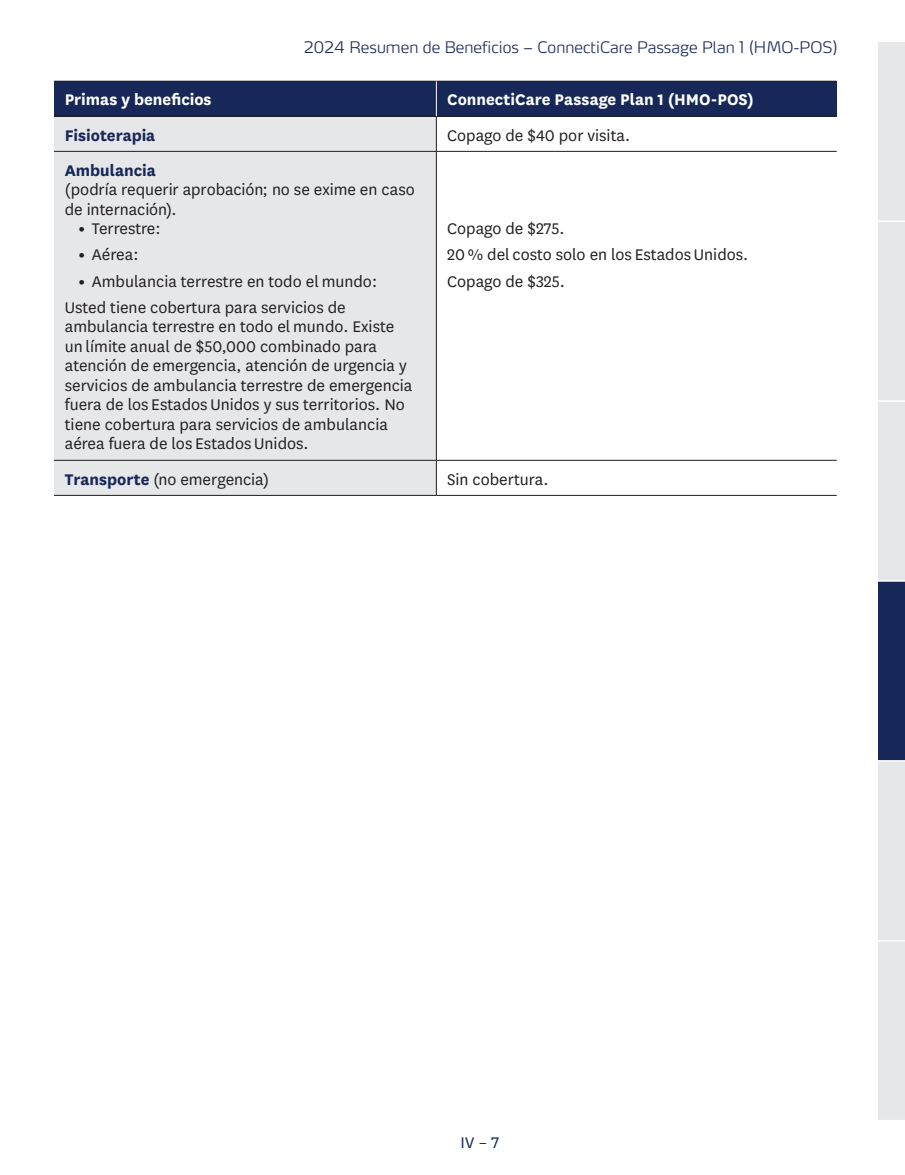
<style>
.page{position:relative;width:905px;height:1175px;background:#fff}
.page>*{position:absolute;margin:0;border:0;box-sizing:border-box;transform-origin:0 0}
.t1{font:18px/19.5px "National";color:#231f20}
.t2{font:700 18px "National";color:#fff}
.t3{font:700 18px "National";letter-spacing:-.005em;color:#172757}
.t4{font:18px "National";color:#172757}
.t5{font:300 expanded 15.75px "Max Pro";color:#172757}
.s1{font-weight:800}
.s2{font-weight:700;color:#172757}
</style>
<div class="page">
<svg style="left:878px;top:42px;width:26px;height:1077px;background:#c3c7d0"></svg>
<div style="left:54px;top:116px;width:382px;height:35px;background:#e6e7e9"></div>
<div style="left:54px;top:151px;width:382px;height:309px;background:#e6e7e9"></div>
<div style="left:54px;top:460px;width:382px;height:35px;background:#e6e7e9"></div>
<hr style="left:436px;top:116px;width:1px;height:35px;background:#231f20">
<div style="left:436px;top:81px;width:400px;height:35px;background:#172757"></div>
<div style="left:54px;top:81px;width:382px;height:35px;background:#172757"></div>
<hr style="left:54px;top:116px;width:382px;height:1px;background:#231f20">
<hr style="left:436px;top:116px;width:400px;height:1px;background:#231f20">
<hr style="left:436px;top:81px;width:400px;height:1px;background:#231f20">
<hr style="left:54px;top:81px;width:382px;height:1px;background:#231f20">
<hr style="left:436px;top:81px;width:1px;height:35px;background:#fff">
<hr style="left:54px;top:151px;width:382px;height:1px;background:#231f20">
<hr style="left:436px;top:151px;width:400px;height:1px;background:#231f20">
<hr style="left:436px;top:152px;width:1px;height:308px;background:#231f20">
<hr style="left:54px;top:460px;width:382px;height:1px;background:#231f20">
<hr style="left:436px;top:460px;width:400px;height:1px;background:#231f20">
<hr style="left:436px;top:460px;width:1px;height:35px;background:#231f20">
<hr style="left:54px;top:495px;width:382px;height:1px;background:#231f20">
<hr style="left:436px;top:495px;width:400px;height:1px;background:#231f20">
<p class="t5" style="left:304px;top:34px;width:535px">2024 Resumen de Beneficios – ConnectiCare Passage Plan 1 (HMO-POS)</p>
<p class="t2" style="left:65px;top:87px;width:148px">Primas y beneficios</p>
<p class="t2" style="left:447px;top:87px;width:308px">ConnectiCare Passage Plan 1 (HMO-POS)</p>
<p class="t3" style="left:65px;top:122px;width:92px">Fisioterapia</p>
<p class="t1" style="left:447px;top:124px;width:185px">Copago de $40 por visita.</p>
<p class="t3" style="left:65px;top:157px;width:92px">Ambulancia</p>
<p class="t1" style="left:65px;top:179px;width:351px">(podría requerir aprobación; no se exime en caso de internación).</p>
<p class="t1" style="left:78px;top:218px;width:84px"><span class="s1">•</span> Terrestre:</p>
<p class="t1" style="left:78px;top:244px;width:62px"><span class="s1">•</span> Aérea:</p>
<p class="t1" style="left:78px;top:271px;width:300px"><span class="s1">•</span> Ambulancia terrestre en todo el mundo:</p>
<p class="t1" style="left:65px;top:297px;width:349px">Usted tiene cobertura para servicios de ambulancia terrestre en todo el mundo. Existe un límite anual de $50,000 combinado para atención de emergencia, atención de urgencia y servicios de ambulancia terrestre de emergencia fuera de los Estados Unidos y sus territorios. No tiene cobertura para servicios de ambulancia aérea fuera de los Estados Unidos.</p>
<p class="t1" style="left:447px;top:218px;width:119px">Copago de $275.</p>
<p class="t1" style="left:447px;top:244px;width:303px">20 % del costo solo en los Estados Unidos.</p>
<p class="t1" style="left:447px;top:270px;width:119px">Copago de $325.</p>
<p class="t1" style="left:65px;top:468px;width:206px"><span class="s2">Transporte</span> (no emergencia)</p>
<p class="t1" style="left:447px;top:468px;width:103px">Sin cobertura.</p>
<p class="t4" style="left:460px;top:1130px;width:40px">IV – 7</p>
</div>
